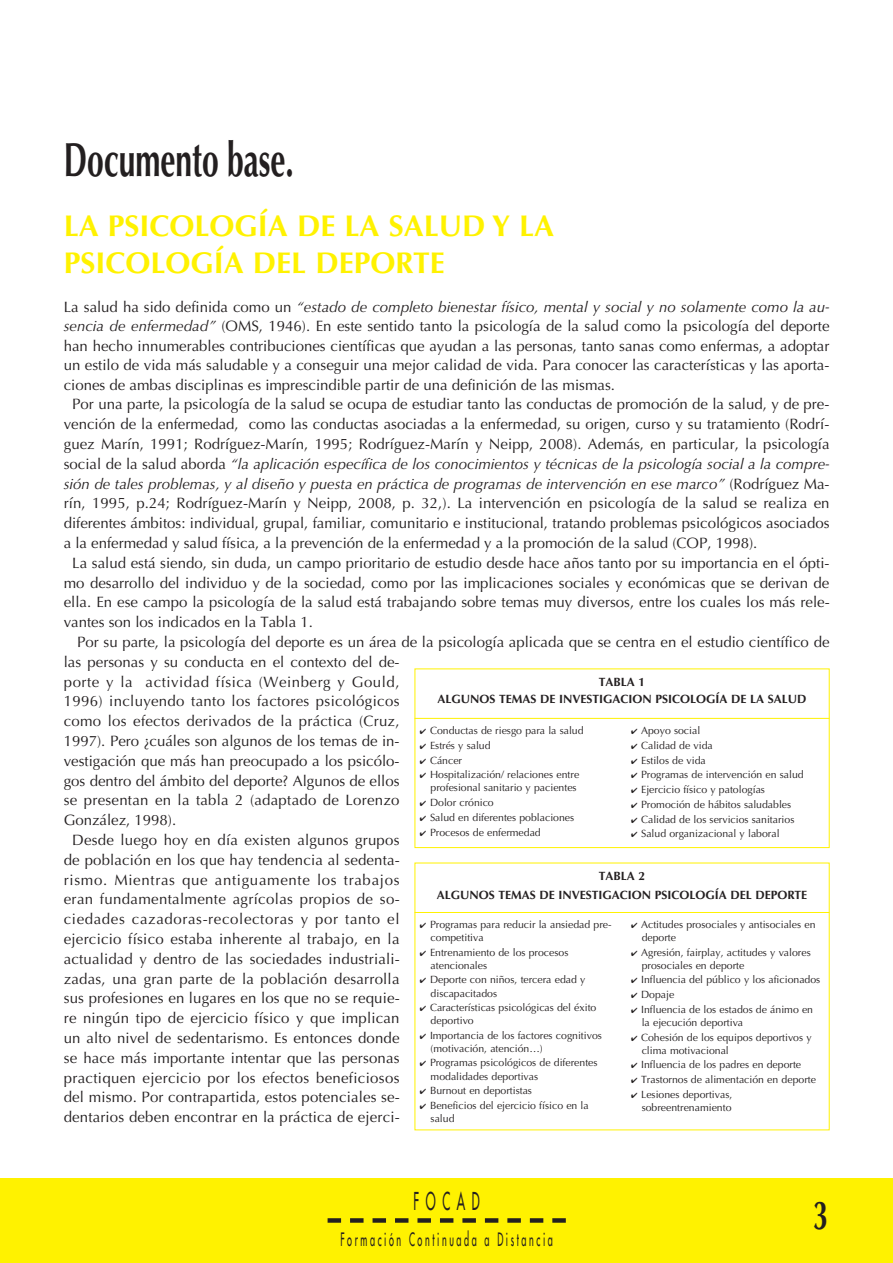
<style>
.page{position:relative;width:893px;height:1263px;background:#fff}
.page>*{position:absolute;margin:0;border:0;box-sizing:border-box;transform-origin:0 0}
.t1{font:700 48px "Optima";color:#231f20;scale:.62 1}
.t2{font:700 40.5px "Optima";color:#231f20;scale:.67 1}
.t3{font:700 30px/36.8px "Optima";color:#fff200}
.t4{font:24px "Futura";letter-spacing:.55em;color:#231f20;scale:.5 1}
.t5{font:18px "Futura";letter-spacing:.29em;color:#231f20;scale:.5 1}
.t6{font:15px "Optima";color:#231f20}
.t7{font:italic 15px "Optima";color:#231f20}
.t8{font:15px "Optima";letter-spacing:.02em;color:#231f20}
.t9{font:15px "Optima";letter-spacing:.025em;color:#231f20}
.t10{font:15px "Optima";letter-spacing:.04em;color:#231f20}
.t11{font:15px "Optima";letter-spacing:.045em;color:#231f20}
.t12{font:15px "Optima";letter-spacing:.035em;color:#231f20}
.t13{font:700 12px/17px "Optima";color:#231f20;text-align:center}
.t14{font:10.5px/13.2px "Optima";color:#231f20}
.s1{font-style:normal}
.s2{font-style:italic}
</style>
<div class="page">
<div style="left:0;top:1178px;width:892px;height:85px;background:#fff200"></div>
<svg style="left:341px;top:1218px;width:203px;height:5px"></svg>
<div style="left:327px;top:1218px;width:14px;height:5px;background:#231f20"></div>
<div style="left:552px;top:1218px;width:14px;height:5px;background:#231f20"></div>
<div style="left:414px;top:669px;width:415px;height:179px;border:1px solid #fff200"></div>
<hr style="left:414px;top:718px;width:415px;height:1px;background:#fff200">
<div style="left:418px;top:723px;width:407px;height:124px;background:#fff"></div>
<hr style="left:414px;top:912px;width:415px;height:1px;background:#fff200">
<h1 class="t1" style="left:64px;top:140px;width:372px">Documento base.</h1>
<h3 class="t3" style="left:64px;top:210px;width:492px">LA PSICOLOGÍA DE LA SALUD Y LA<br>PSICOLOGÍA DEL DEPORTE</h3>
<p class="t7" style="left:64px;top:300px;width:767px"><span class="s1">La salud ha sido definida como un</span> “estado de completo bienestar físico, mental y social y no solamente como la au-</p>
<p class="t6" style="left:64px;top:320px;width:767px"><span class="s2">sencia de enfermedad”</span> (OMS, 1946). En este sentido tanto la psicología de la salud como la psicología del deporte</p>
<p class="t6" style="left:64px;top:339px;width:767px">han hecho innumerables contribuciones científicas que ayudan a las personas, tanto sanas como enfermas, a adoptar</p>
<p class="t6" style="left:64px;top:359px;width:767px">un estilo de vida más saludable y a conseguir una mejor calidad de vida. Para conocer las características y las aporta-</p>
<p class="t6" style="left:64px;top:378px;width:552px">ciones de ambas disciplinas es imprescindible partir de una definición de las mismas.</p>
<p class="t6" style="left:72px;top:398px;width:758px">Por una parte, la psicología de la salud se ocupa de estudiar tanto las conductas de promoción de la salud, y de pre-</p>
<p class="t6" style="left:64px;top:418px;width:767px">vención de la enfermedad, como las conductas asociadas a la enfermedad, su origen, curso y su tratamiento (Rodrí-</p>
<p class="t6" style="left:64px;top:438px;width:767px">guez Marín, 1991; Rodríguez-Marín, 1995; Rodríguez-Marín y Neipp, 2008). Además, en particular, la psicología</p>
<p class="t7" style="left:64px;top:457px;width:767px"><span class="s1">social de la salud aborda</span> “la aplicación específica de los conocimientos y técnicas de la psicología social a la compre-</p>
<p class="t7" style="left:64px;top:477px;width:767px">sión de tales problemas, y al diseño y puesta en práctica de programas de intervención en ese marco” <span class="s1">(Rodríguez Ma-</span></p>
<p class="t6" style="left:64px;top:497px;width:767px">rín, 1995, p.24; Rodríguez-Marín y Neipp, 2008, p. 32,). La intervención en psicología de la salud se realiza en</p>
<p class="t6" style="left:64px;top:517px;width:767px">diferentes ámbitos: individual, grupal, familiar, comunitario e institucional, tratando problemas psicológicos asociados</p>
<p class="t6" style="left:64px;top:537px;width:695px">a la enfermedad y salud física, a la prevención de la enfermedad y a la promoción de la salud (COP, 1998).</p>
<p class="t6" style="left:72px;top:556px;width:758px">La salud está siendo, sin duda, un campo prioritario de estudio desde hace años tanto por su importancia en el ópti-</p>
<p class="t6" style="left:64px;top:576px;width:767px">mo desarrollo del individuo y de la sociedad, como por las implicaciones sociales y económicas que se derivan de</p>
<p class="t6" style="left:64px;top:596px;width:767px">ella. En ese campo la psicología de la salud está trabajando sobre temas muy diversos, entre los cuales los más rele-</p>
<p class="t6" style="left:64px;top:616px;width:250px">vantes son los indicados en la Tabla 1.</p>
<p class="t6" style="left:77px;top:636px;width:754px">Por su parte, la psicología del deporte es un área de la psicología aplicada que se centra en el estudio científico de</p>
<p class="t6" style="left:64px;top:655px;width:337px">las personas y su conducta en el contexto del de-</p>
<p class="t12" style="left:64px;top:675px;width:337px">porte y la actividad física (Weinberg y Gould,</p>
<p class="t8" style="left:64px;top:695px;width:337px">1996) incluyendo tanto los factores psicológicos</p>
<p class="t8" style="left:64px;top:715px;width:337px">como los efectos derivados de la práctica (Cruz,</p>
<p class="t6" style="left:64px;top:735px;width:337px">1997). Pero ¿cuáles son algunos de los temas de in-</p>
<p class="t6" style="left:64px;top:754px;width:337px">vestigación que más han preocupado a los psicólo-</p>
<p class="t6" style="left:64px;top:774px;width:337px">gos dentro del ámbito del deporte? Algunos de ellos</p>
<p class="t6" style="left:64px;top:794px;width:337px">se presentan en la tabla 2 (adaptado de Lorenzo</p>
<p class="t6" style="left:64px;top:814px;width:114px">González, 1998).</p>
<p class="t6" style="left:72px;top:834px;width:329px">Desde luego hoy en día existen algunos grupos</p>
<p class="t6" style="left:64px;top:853px;width:337px">de población en los que hay tendencia al sedenta-</p>
<p class="t11" style="left:64px;top:873px;width:337px">rismo. Mientras que antiguamente los trabajos</p>
<p class="t9" style="left:64px;top:893px;width:337px">eran fundamentalmente agrícolas propios de so-</p>
<p class="t10" style="left:64px;top:913px;width:337px">ciedades cazadoras-recolectoras y por tanto el</p>
<p class="t6" style="left:64px;top:933px;width:337px">ejercicio físico estaba inherente al trabajo, en la</p>
<p class="t6" style="left:64px;top:952px;width:337px">actualidad y dentro de las sociedades industriali-</p>
<p class="t6" style="left:64px;top:972px;width:337px">zadas, una gran parte de la población desarrolla</p>
<p class="t6" style="left:64px;top:992px;width:337px">sus profesiones en lugares en los que no se requie-</p>
<p class="t6" style="left:64px;top:1012px;width:337px">re ningún tipo de ejercicio físico y que implican</p>
<p class="t6" style="left:64px;top:1032px;width:337px">un alto nivel de sedentarismo. Es entonces donde</p>
<p class="t6" style="left:64px;top:1051px;width:337px">se hace más importante intentar que las personas</p>
<p class="t8" style="left:64px;top:1071px;width:337px">practiquen ejercicio por los efectos beneficiosos</p>
<p class="t6" style="left:64px;top:1091px;width:337px">del mismo. Por contrapartida, estos potenciales se-</p>
<p class="t6" style="left:64px;top:1111px;width:337px">dentarios deben encontrar en la práctica de ejerci-</p>
<p class="t13" style="left:437px;top:674px;width:370px">TABLA 1<br>ALGUNOS TEMAS DE INVESTIGACION PSICOLOGÍA DE LA SALUD</p>
<p class="t14" style="left:420px;top:725px;width:165px">✔ Conductas de riesgo para la salud</p>
<p class="t14" style="left:420px;top:740px;width:72px">✔ Estrés y salud</p>
<p class="t14" style="left:420px;top:754px;width:44px">✔ Cáncer</p>
<p class="t14" style="left:420px;top:769px;width:161px;text-align:right">✔ Hospitalización/ relaciones entre profesional sanitario y pacientes</p>
<p class="t14" style="left:420px;top:797px;width:75px">✔ Dolor crónico</p>
<p class="t14" style="left:420px;top:812px;width:156px">✔ Salud en diferentes poblaciones</p>
<p class="t14" style="left:420px;top:826px;width:122px">✔ Procesos de enfermedad</p>
<p class="t14" style="left:631px;top:725px;width:71px">✔ Apoyo social</p>
<p class="t14" style="left:631px;top:740px;width:83px">✔ Calidad de vida</p>
<p class="t14" style="left:631px;top:754px;width:76px">✔ Estilos de vida</p>
<p class="t14" style="left:631px;top:769px;width:174px">✔ Programas de intervención en salud</p>
<p class="t14" style="left:631px;top:784px;width:135px">✔ Ejercicio físico y patologías</p>
<p class="t14" style="left:631px;top:799px;width:162px">✔ Promoción de hábitos saludables</p>
<p class="t14" style="left:631px;top:814px;width:165px">✔ Calidad de los servicios sanitarios</p>
<p class="t14" style="left:631px;top:828px;width:150px">✔ Salud organizacional y laboral</p>
<p class="t13" style="left:437px;top:867px;width:372px;line-height:19.5px">TABLA 2<br>ALGUNOS TEMAS DE INVESTIGACION PSICOLOGÍA DEL DEPORTE</p>
<p class="t14" style="left:430px;top:919px;width:182px;text-indent:-11px">✔ Programas para reducir la ansiedad pre&shy;competitiva</p>
<p class="t14" style="left:430px;top:947px;width:139px;text-indent:-11px">✔ Entrenamiento de los procesos atencionales</p>
<p class="t14" style="left:430px;top:974px;width:156px;text-indent:-11px">✔ Deporte con niños, tercera edad y discapacitados</p>
<p class="t14" style="left:430px;top:1002px;width:167px;text-indent:-11px">✔ Características psicológicas del éxito deportivo</p>
<p class="t14" style="left:430px;top:1030px;width:173px;text-indent:-11px">✔ Importancia de los factores cognitivos (motivación, atención…)</p>
<p class="t14" style="left:430px;top:1057px;width:168px;text-indent:-11px">✔ Programas psicológicos de diferentes modalidades deportivas</p>
<p class="t14" style="left:420px;top:1085px;width:113px">✔ Burnout en deportistas</p>
<p class="t14" style="left:430px;top:1100px;width:160px;text-indent:-11px">✔ Beneficios del ejercicio físico en la salud</p>
<p class="t14" style="left:641px;top:919px;width:175px;text-indent:-11px">✔ Actitudes prosociales y antisociales en deporte</p>
<p class="t14" style="left:641px;top:947px;width:170px;text-indent:-11px">✔ Agresión, fairplay, actitudes y valores prosociales en deporte</p>
<p class="t14" style="left:631px;top:974px;width:191px">✔ Influencia del público y los aficionados</p>
<p class="t14" style="left:631px;top:989px;width:45px">✔ Dopaje</p>
<p class="t14" style="left:641px;top:1004px;width:173px;text-indent:-11px">✔ Influencia de los estados de ánimo en la ejecución deportiva</p>
<p class="t14" style="left:641px;top:1031px;width:171px;text-indent:-11px">✔ Cohesión de los equipos deportivos y clima motivacional</p>
<p class="t14" style="left:631px;top:1059px;width:171px">✔ Influencia de los padres en deporte</p>
<p class="t14" style="left:631px;top:1074px;width:186px">✔ Trastornos de alimentación en deporte</p>
<p class="t14" style="left:631px;top:1089px;width:103px;text-align:right">✔ Lesiones deportivas, sobreentrenamiento</p>
<h3 class="t4" style="left:413px;top:1189px;width:134px">FOCAD</h3>
<p class="t5" style="left:340px;top:1230px;width:426px">Formación Continuada a Distancia</p>
<h2 class="t2" style="left:813px;top:1199px;width:24px">3</h2>
</div>
